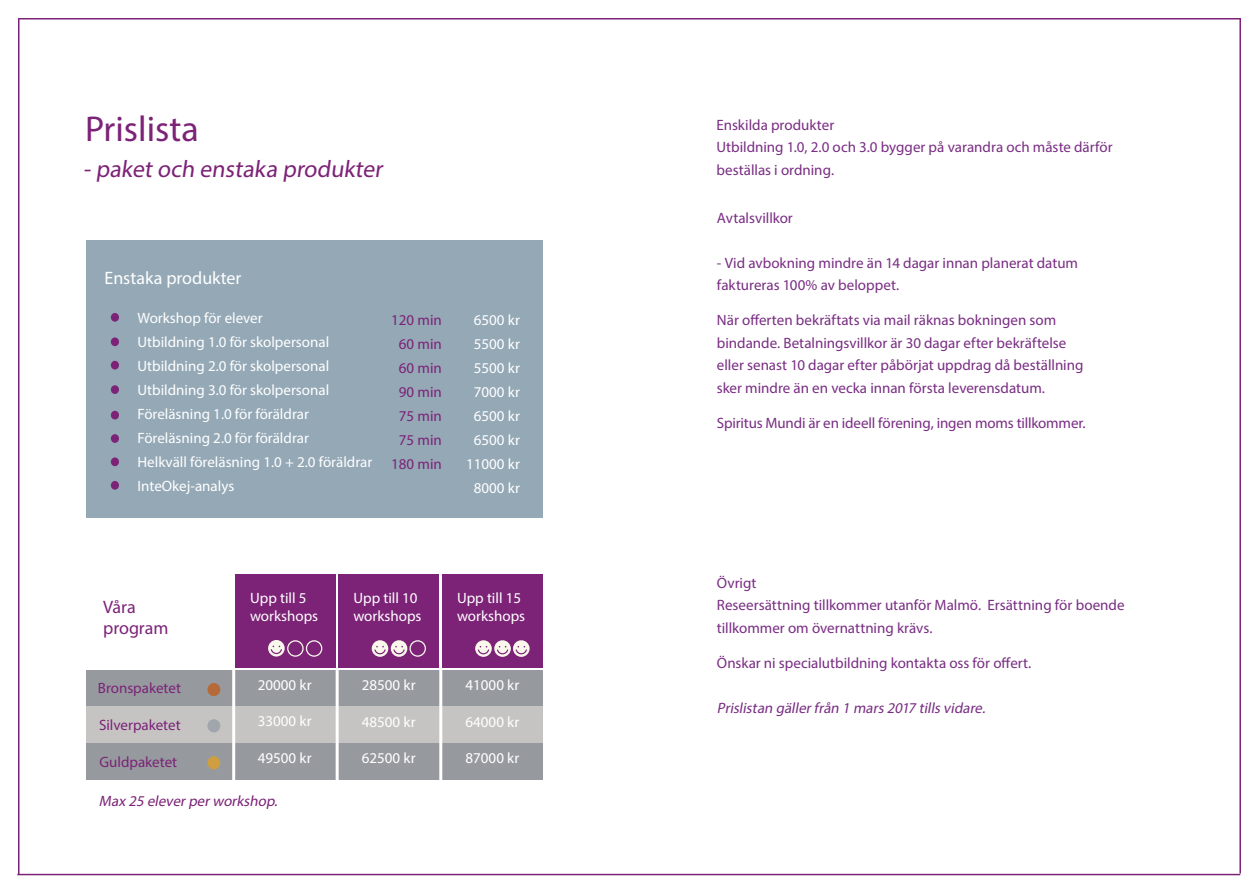
<style>
.page{position:relative;width:1259px;height:893px;background:#fff}
.page>*{position:absolute;margin:0;border:0;box-sizing:border-box;transform-origin:0 0}
.t1{font:36px "Myriad Pro";color:#7c2277}
.t2{font:24px "Myriad Pro";color:#7c2277}
.t3{font:18px "Myriad Pro";color:#fff}
.t4{font:18px/21.6px "Myriad Pro";letter-spacing:-.005em;color:#7c2277}
.t5{font:15px/22.5px "Myriad Pro";color:#792d83}
.t6{font:15px/24px "Myriad Pro";color:#fff}
.t7{font:15px/24px "Myriad Pro";color:#7c2277;text-align:center}
.t8{font:italic 15px "Myriad Pro";color:#792d83}
.t9{font:italic 15px "Myriad Pro";color:#7c2277}
</style>
<div class="page">
<hr style="left:18px;top:18px;width:2px;height:857px;background:#7c2277">
<hr style="left:18px;top:18px;width:1223px;height:2px;background:#7c2277">
<hr style="left:1239px;top:18px;width:2px;height:855px;background:#7c2277">
<hr style="left:17px;top:874px;width:1223px;height:1px;background:#7c2277">
<div style="left:86px;top:240px;width:457px;height:277px;background:#94a8b6"></div>
<div style="left:111px;top:313px;width:8px;height:9px;background:#7c2277;border-radius:50%"></div>
<div style="left:111px;top:337px;width:8px;height:9px;background:#7c2277;border-radius:50%"></div>
<div style="left:111px;top:361px;width:8px;height:8px;background:#7c2277;border-radius:50%"></div>
<div style="left:111px;top:385px;width:8px;height:9px;background:#7c2277;border-radius:50%"></div>
<div style="left:111px;top:411px;width:8px;height:8px;background:#7c2277;border-radius:50%"></div>
<div style="left:111px;top:434px;width:8px;height:9px;background:#7c2277;border-radius:50%"></div>
<div style="left:111px;top:457px;width:8px;height:9px;background:#7c2277;border-radius:50%"></div>
<div style="left:111px;top:481px;width:8px;height:9px;background:#7c2277;border-radius:50%"></div>
<div style="left:87px;top:670px;width:456px;height:109px;background:#969a9f"></div>
<div style="left:87px;top:706px;width:456px;height:37px;background:#c5c4c3"></div>
<hr style="left:439px;top:667px;width:3px;height:115px;background:#fff">
<hr style="left:336px;top:669px;width:3px;height:113px;background:#fff">
<hr style="left:232px;top:669px;width:3px;height:113px;background:#fff">
<div style="left:235px;top:574px;width:101px;height:93px;background:#7c2277"></div>
<div style="left:339px;top:574px;width:100px;height:93px;background:#7c2277"></div>
<div style="left:442px;top:574px;width:101px;height:93px;background:#7c2277"></div>
<div style="left:207px;top:719px;width:13px;height:13px;background:#a1a6ac;border-radius:50%"></div>
<div style="left:207px;top:756px;width:13px;height:13px;background:#ce9e41;border-radius:50%"></div>
<div style="left:207px;top:683px;width:13px;height:13px;background:#b66a39;border-radius:50%"></div>
<div style="left:409px;top:640px;width:17px;height:17px;border:1px solid #faf8ed;border-radius:50%"></div>
<div style="left:306px;top:640px;width:16px;height:17px;border:1px solid #faf8ed;border-radius:50%"></div>
<div style="left:287px;top:640px;width:17px;height:17px;border:1px solid #faf8ed;border-radius:50%"></div>
<svg style="left:268px;top:640px;width:17px;height:16px"></svg>
<svg style="left:372px;top:640px;width:35px;height:17px"></svg>
<svg style="left:475px;top:640px;width:54px;height:17px"></svg>
<h1 class="t1" style="left:85px;top:107px;width:115px">Prislista</h1>
<h2 class="t2" style="left:83px;top:154px;width:305px">-paket och enstaka produkter</h2>
<p class="t3" style="left:104px;top:267px;width:138px">Enstaka produkter</p>
<p class="t6" style="left:137px;top:305px;width:236px">Workshop för elever<br>Utbildning 1.0 för skolpersonal<br>Utbildning 2.0 för skolpersonal<br>Utbildning 3.0 för skolpersonal<br>Föreläsning 1.0 för föräldrar<br>Föreläsning 2.0 för föräldrar<br>Helkväll föreläsning 1.0 + 2.0 föräldrar<br>InteOkej-analys</p>
<p class="t6" style="left:466px;top:308px;width:55px;text-align:center">6500 kr<br>5500 kr<br>5500 kr<br>7000 kr<br>6500 kr<br>6500 kr<br>11000 kr<br>8000 kr</p>
<p class="t7" style="left:391px;top:307px;width:52px">120 min<br>60 min<br>60 min<br>90 min<br>75 min<br>75 min<br>180 min</p>
<p class="t4" style="left:103px;top:595px;width:67px">Våra program</p>
<p class="t6" style="left:250px;top:589px;width:70px;line-height:18px">Upp till 5 workshops</p>
<p class="t6" style="left:353px;top:589px;width:70px;line-height:18px">Upp till 10 workshops</p>
<p class="t6" style="left:457px;top:589px;width:70px;line-height:18px">Upp till 15 workshops</p>
<p class="t7" style="left:98px;top:676px;width:85px">Bronspaketet</p>
<p class="t6" style="left:258px;top:673px;width:55px">20000 kr</p>
<p class="t6" style="left:362px;top:673px;width:55px">28500 kr</p>
<p class="t6" style="left:465px;top:673px;width:55px">41000 kr</p>
<p class="t6" style="left:465px;top:709px;width:55px">64000 kr</p>
<p class="t6" style="left:465px;top:746px;width:55px">87000 kr</p>
<p class="t6" style="left:258px;top:709px;width:55px">33000 kr</p>
<p class="t6" style="left:258px;top:746px;width:55px">49500 kr</p>
<p class="t6" style="left:362px;top:746px;width:55px">62500 kr</p>
<p class="t7" style="left:99px;top:713px;width:83px">Silverpaketet</p>
<p class="t6" style="left:362px;top:709px;width:55px">48500 kr</p>
<p class="t7" style="left:100px;top:749px;width:79px">Guldpaketet</p>
<p class="t9" style="left:99px;top:792px;width:183px">Max 25 eleverperworkshop.</p>
<p class="t5" style="left:716px;top:113px;width:398px">Enskilda produkter<br>Utbildning 1.0, 2.0 och 3.0 bygger på varandra och måste därför beställas i ordning.</p>
<p class="t5" style="left:717px;top:206px;width:77px">Avtalsvillkor</p>
<p class="t5" style="left:717px;top:251px;width:363px">- Vid avbokning mindre än 14 dagar innan planerat datum faktureras 100% av beloppet.</p>
<p class="t5" style="left:717px;top:309px;width:368px">När offerten bekräftats via mail räknas bokningen som bindande. Betalningsvillkor är 30 dagar efter bekräftelse eller senast 10 dagar efter påbörjat uppdrag då beställning sker mindre än en vecka innan första leverensdatum.</p>
<p class="t5" style="left:717px;top:412px;width:370px">Spiritus Mundi är en ideell förening, ingen moms tillkommer.</p>
<p class="t5" style="left:717px;top:571px;width:409px">Övrigt<br>Reseersättning tillkommer utanför Malmö. Ersättning för boende tillkommer om övernattning krävs.</p>
<p class="t5" style="left:717px;top:652px;width:316px">Önskar ni specialutbildning kontakta oss för offert.</p>
<p class="t8" style="left:717px;top:699px;width:273px">Prislistan gällerfrån 1 mars 2017 tills vidare.</p>
</div>
